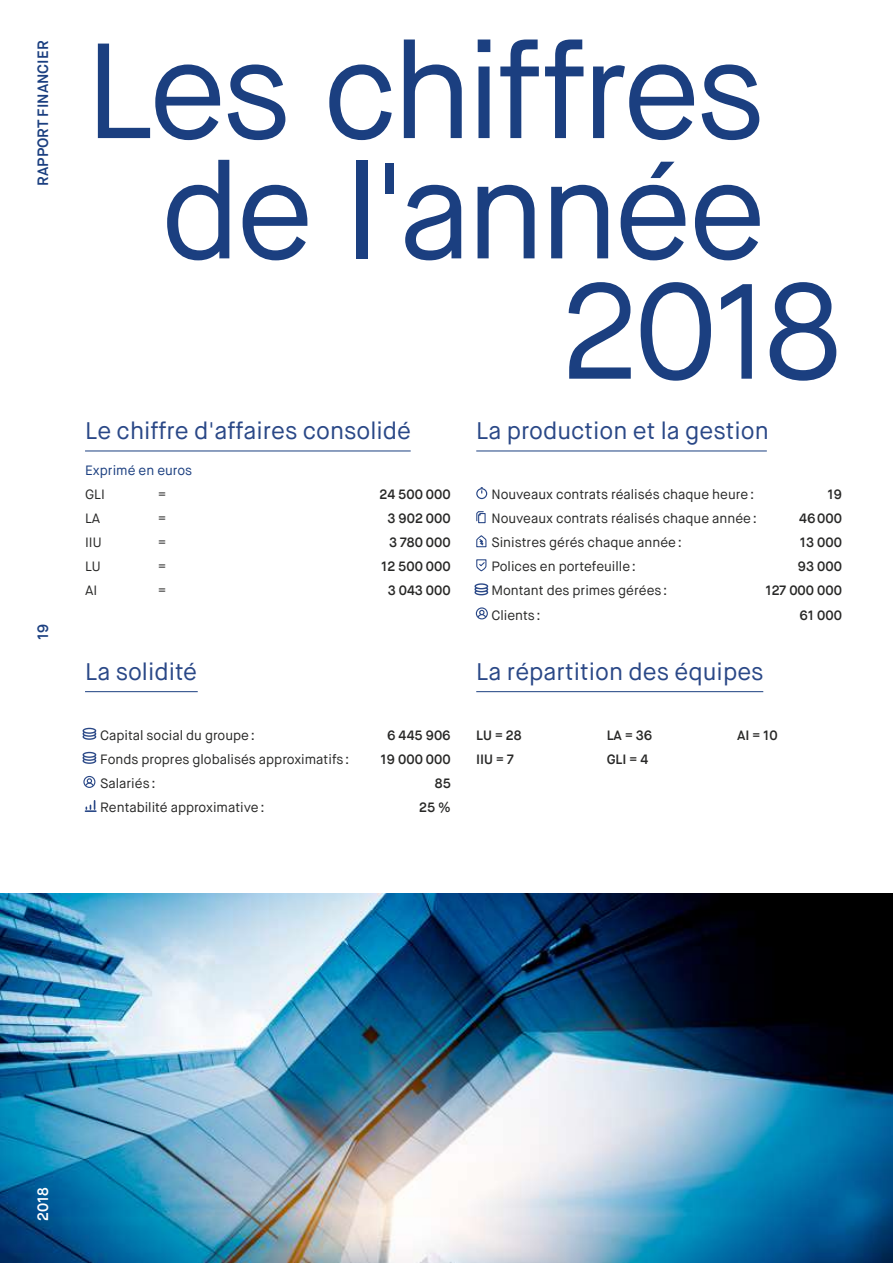
<style>
.page{position:relative;width:893px;height:1263px;background:#fff}
.page>*{position:absolute;margin:0;border:0;box-sizing:border-box;transform-origin:0 0}
.t1{font:135px "Maison Neue";letter-spacing:-.04em;color:#1b3f80}
.t2{font:24px "Maison Neue";color:#2a4887}
.t3{font:600 15px "Maison Neue";color:#1b3f80}
.t4{font:600 15px "Maison Neue";color:#fff}
.t5{font:13.5px/24px "Maison Neue";color:#282827}
.t6{font:600 13.5px/24px "Maison Neue";color:#282827;text-align:right}
.t7{font:13.5px "Maison Neue";color:#1b3f80}
</style>
<div class="page">
<hr style="left:85px;top:451px;width:326px;height:1px;background:#1b3f80">
<hr style="left:476px;top:691px;width:287px;height:1px;background:#1b3f80">
<hr style="left:476px;top:451px;width:291px;height:1px;background:#1b3f80">
<hr style="left:85px;top:691px;width:113px;height:1px;background:#1b3f80">
<div style="left:476px;top:488px;width:11px;height:11px;border:1px solid #2a4887;border-radius:50%"></div>
<svg style="left:481px;top:487px;width:2px;height:6px"></svg>
<svg style="left:476px;top:511px;width:10px;height:13px"></svg>
<svg style="left:476px;top:536px;width:11px;height:12px"></svg>
<svg style="left:476px;top:559px;width:11px;height:13px"></svg>
<div style="left:474px;top:589px;width:14px;height:6px;border:1px solid #2a4887;border-radius:50%"></div>
<div style="left:474px;top:586px;width:14px;height:6px;border:1px solid #2a4887;border-radius:50%"></div>
<svg style="left:475px;top:584px;width:12px;height:5px"></svg>
<div style="left:474px;top:583px;width:14px;height:6px;border:1px solid #2a4887;border-radius:50%"></div>
<div style="left:83px;top:734px;width:13px;height:6px;border:1px solid #2a4887;border-radius:50%"></div>
<div style="left:83px;top:731px;width:13px;height:6px;border:1px solid #2a4887;border-radius:50%"></div>
<div style="left:83px;top:728px;width:13px;height:5px;background:#fff;border-radius:50%"></div>
<div style="left:83px;top:728px;width:13px;height:6px;border:1px solid #2a4887;border-radius:50%"></div>
<div style="left:83px;top:758px;width:13px;height:6px;border:1px solid #2a4887;border-radius:50%"></div>
<div style="left:83px;top:755px;width:13px;height:6px;border:1px solid #2a4887;border-radius:50%"></div>
<div style="left:83px;top:752px;width:13px;height:5px;background:#fff;border-radius:50%"></div>
<div style="left:83px;top:752px;width:13px;height:6px;border:1px solid #2a4887;border-radius:50%"></div>
<div style="left:476px;top:607px;width:12px;height:12px;border:1px solid #2a4887;border-radius:50%"></div>
<svg style="left:477px;top:610px;width:10px;height:8px"></svg>
<div style="left:83px;top:776px;width:12px;height:12px;border:1px solid #2a4887;border-radius:50%"></div>
<svg style="left:84px;top:778px;width:11px;height:9px"></svg>
<svg style="left:85px;top:801px;width:11px;height:11px"></svg>
<img style="left:0;top:893px;width:893px;height:370px">
<p class="t3" style="left:33px;top:185px;width:146px;rotate:-90deg">RAPPORT FINANCIER</p>
<p class="t3" style="left:33px;top:640px;width:18px;rotate:-90deg">19</p>
<h1 class="t1" style="left:85px;top:6px;width:682px">Les chiffres</h1>
<h1 class="t1" style="left:160px;top:127px;width:608px">de l'année</h1>
<h1 class="t1" style="left:561px;top:247px;width:283px">2018</h1>
<h2 class="t2" style="left:85px;top:415px;width:328px">Le chiffre d'affaires consolidé</h2>
<p class="t7" style="left:85px;top:462px;width:109px">Exprimé en euros</p>
<h2 class="t2" style="left:476px;top:415px;width:294px">La production et la gestion</h2>
<p class="t5" style="left:85px;top:482px;width:21px">GLI<br>LA<br>IIU<br>LU<br>AI</p>
<p class="t5" style="left:491px;top:483px;width:267px">Nouveaux contrats réalisés chaque heure:<br>Nouveaux contrats réalisés chaque année:<br>Sinistres gérés chaque année:<br>Polices en portefeuille:<br>Montant des primes gérées:<br>Clients:</p>
<p class="t6" style="left:380px;top:483px;width:73px">24 500 000<br>3 902 000<br>3 780 000<br>12 500 000<br>3 043 000</p>
<p class="t5" style="left:158px;top:483px;width:10px;text-align:justify">= = = = =</p>
<p class="t6" style="left:765px;top:483px;width:78px">19<br>46000<br>13 000<br>93 000<br>127 000 000<br>61 000</p>
<h2 class="t2" style="left:85px;top:656px;width:114px">La solidité</h2>
<p class="t5" style="left:100px;top:723px;width:251px">Capital social du groupe:<br>Fonds propres globalisés approximatifs:<br>Salariés:<br>Rentabilité approximative:</p>
<p class="t6" style="left:381px;top:723px;width:72px">6 445 906<br>19 000 000<br>85<br>25 %</p>
<h2 class="t2" style="left:476px;top:656px;width:289px">La répartition des équipes</h2>
<p class="t6" style="left:476px;top:723px;width:47px;text-align:left">LU = 28<br>IIU = 7</p>
<p class="t6" style="left:607px;top:723px;width:47px;text-align:left">LA = 36<br>GLI = 4</p>
<p class="t6" style="left:737px;top:723px;width:42px">AI = 10</p>
<p class="t4" style="left:33px;top:1221px;width:35px;rotate:-90deg">2018</p>
</div>
